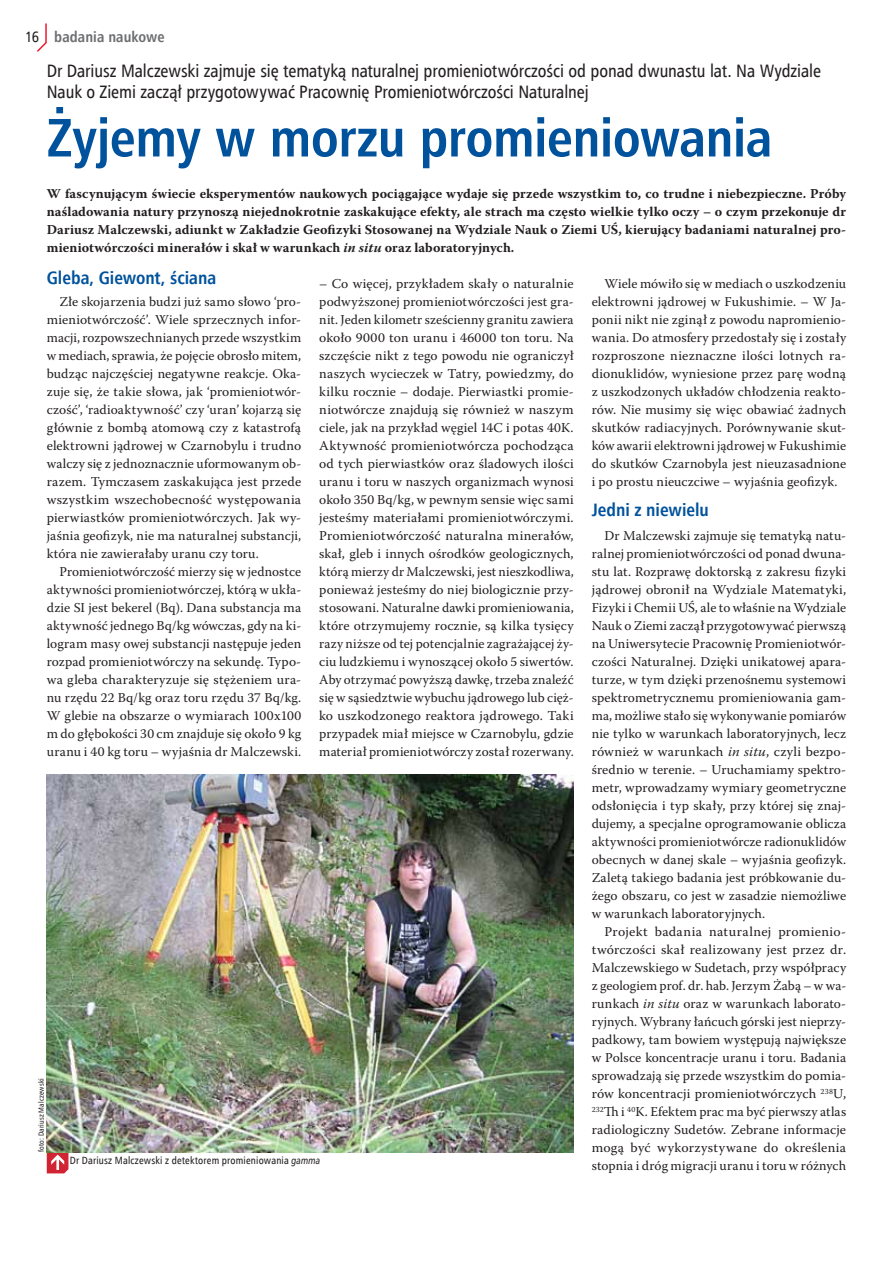
<style>
.page{position:relative;width:893px;height:1263px;background:#fff}
.page>*{position:absolute;margin:0;border:0;box-sizing:border-box;transform-origin:0 0}
.t1{font:700 54px "Humnst 777 Cn EU";letter-spacing:-.01em;color:#00529c}
.t2{font:18px/21px "Humnst 777 Cn EU";letter-spacing:-.005em;color:#231f20}
.t3{font:700 18px "Humnst 777 Cn EU";color:#00529c}
.t4{font:700 15px "Humnst 777 Cn EU";letter-spacing:.005em;color:#6d6e71}
.t5{font:15px "Humnst 777 Cn EU";color:#231f20}
.t6{font:13.5px/18px "Warnock Pro";letter-spacing:.01em;color:#231f20;text-align:justify}
.t7{font:700 13.5px/18px "Warnock Pro";letter-spacing:.01em;color:#231f20;text-align:justify}
.t8{font:10.5px "Humnst 777 Cn EU";letter-spacing:.015em;color:#231f20}
.t9{font:7.5px "Humnst 777 Cn EU";letter-spacing:.02em;color:#231f20}
.s1{font-style:italic}
.s2{font-family:"Humnst 777 EU";font-style:italic}
</style>
<div class="page">
<svg style="left:37px;top:23px;width:10px;height:29px"></svg>
<svg style="left:47px;top:1152px;width:21px;height:21px"></svg>
<img style="left:47px;top:774px;width:527px;height:378px">
<p class="t5" style="left:25px;top:28px;width:16px">16</p>
<p class="t4" style="left:54px;top:28px;width:112px">badania naukowe</p>
<h2 class="t2" style="left:47px;top:60px;width:776px">Dr Dariusz Malczewski zajmuje się tematyką naturalnej promieniotwórczości od ponad dwunastu lat. Na Wydziale<br>Nauk o Ziemi zaczął przygotowywać Pracownię Promieniotwórczości Naturalnej</h2>
<h1 class="t1" style="left:47px;top:104px;width:727px">Żyjemy w morzu promieniowania</h1>
<p class="t7" style="left:47px;top:184px;width:801px">W fascynującym świecie eksperymentów naukowych pociągające wydaje się przede wszystkim to, co trudne i niebezpieczne. Próby naśladowania natury przynoszą niejednokrotnie zaskakujące efekty, ale strach ma często wielkie tylko oczy – o czym przekonuje dr Dariusz Malczewski, adiunkt w Zakładzie Geofizyki Stosowanej na Wydziale Nauk o Ziemi UŚ, kierujący badaniami naturalnej pro&shy;mieniotwórczości minerałów i skał w warunkach <span class="s1">in situ</span> oraz laboratoryjnych.</p>
<h2 class="t3" style="left:47px;top:266px;width:171px">Gleba, Giewont, ściana</h2>
<p class="t6" style="left:47px;top:292px;width:256px;text-indent:13px">Złe skojarzenia budzi już samo słowo ‘pro&shy;mieniotwórczość’. Wiele sprzecznych infor&shy;macji, rozpowszechnianych przede wszystkim w mediach, sprawia, że pojęcie obrosło mitem, budząc najczęściej negatywne reakcje. Oka&shy;zuje się, że takie słowa, jak ‘promieniotwór&shy;czość’, ‘radioaktywność’ czy ‘uran’ kojarzą się głównie z bombą atomową czy z katastrofą elektrowni jądrowej w Czarnobylu i trudno walczy się z jednoznacznie uformowanym ob&shy;razem. Tymczasem zaskakująca jest przede wszystkim wszechobecność występowania pierwiastków promieniotwórczych. Jak wy&shy;jaśnia geofizyk, nie ma naturalnej substancji, która nie zawierałaby uranu czy toru.</p>
<p class="t6" style="left:47px;top:562px;width:256px;text-indent:13px">Promieniotwórczość mierzy się w jednostce aktywności promieniotwórczej, którą w ukła&shy;dzie SI jest bekerel (Bq). Dana substancja ma aktywność jednego Bq/kg wówczas, gdy na ki&shy;logram masy owej substancji następuje jeden rozpad promieniotwórczy na sekundę. Typo&shy;wa gleba charakteryzuje się stężeniem ura&shy;nu rzędu 22 Bq/kg oraz toru rzędu 37 Bq/kg.<br>W glebie na obszarze o wymiarach 100x100 m do głębokości 30 cm znajduje się około 9 kg uranu i 40 kg toru – wyjaśnia dr Malczewski.</p>
<p class="t6" style="left:319px;top:274px;width:256px">– Co więcej, przykładem skały o naturalnie podwyższonej promieniotwórczości jest gra&shy;nit. Jeden kilometr sześcienny granitu zawiera około 9000 ton uranu i 46000 ton toru. Na szczęście nikt z tego powodu nie ograniczył naszych wycieczek w Tatry, powiedzmy, do kilku rocznie – dodaje. Pierwiastki promie&shy;niotwórcze znajdują się również w naszym ciele, jak na przykład węgiel 14C i potas 40K.<br>Aktywność promieniotwórcza pochodząca od tych pierwiastków oraz śladowych ilości uranu i toru w naszych organizmach wynosi około 350 Bq/kg, w pewnym sensie więc sami jesteśmy materiałami promieniotwórczymi.<br>Promieniotwórczość naturalna minerałów, skał, gleb i innych ośrodków geologicznych, którą mierzy dr Malczewski, jest nieszkodliwa, ponieważ jesteśmy do niej biologicznie przy&shy;stosowani. Naturalne dawki promieniowania, które otrzymujemy rocznie, są kilka tysięcy razy niższe od tej potencjalnie zagrażającej ży&shy;ciu ludzkiemu i wynoszącej około 5 siwertów.<br>Aby otrzymać powyższą dawkę, trzeba znaleźć się w sąsiedztwie wybuchu jądrowego lub cięż&shy;ko uszkodzonego reaktora jądrowego. Taki przypadek miał miejsce w Czarnobylu, gdzie materiał promieniotwórczy został rozerwany.</p>
<p class="t6" style="left:592px;top:274px;width:256px;text-indent:13px">Wiele mówiło się w mediach o uszkodzeniu elektrowni jądrowej w Fukushimie. – W Ja&shy;ponii nikt nie zginął z powodu napromienio&shy;wania. Do atmosfery przedostały się i zostały rozproszone nieznaczne ilości lotnych ra&shy;dionuklidów, wyniesione przez parę wodną z uszkodzonych układów chłodzenia reakto&shy;rów. Nie musimy się więc obawiać żadnych skutków radiacyjnych. Porównywanie skut&shy;ków awarii elektrowni jądrowej w Fukushimie do skutków Czarnobyla jest nieuzasadnione i po prostu nieuczciwe – wyjaśnia geofizyk.</p>
<h2 class="t3" style="left:592px;top:499px;width:119px">Jedni z niewielu</h2>
<p class="t6" style="left:592px;top:526px;width:256px;text-indent:13px">Dr Malczewski zajmuje się tematyką natu&shy;ralnej promieniotwórczości od ponad dwuna&shy;stu lat. Rozprawę doktorską z zakresu fizyki jądrowej obronił na Wydziale Matematyki, Fizyki i Chemii UŚ, ale to właśnie na Wydziale Nauk o Ziemi zaczął przygotowywać pierwszą na Uniwersytecie Pracownię Promieniotwór&shy;czości Naturalnej. Dzięki unikatowej apara&shy;turze, w tym dzięki przenośnemu systemowi spektrometrycznemu promieniowania gam&shy;ma, możliwe stało się wykonywanie pomiarów nie tylko w warunkach laboratoryjnych, lecz również w warunkach <span class="s1">in situ</span>, czyli bezpo&shy;średnio w terenie. – Uruchamiamy spektro&shy;metr, wprowadzamy wymiary geometryczne odsłonięcia i typ skały, przy której się znaj&shy;dujemy, a specjalne oprogramowanie oblicza aktywności promieniotwórcze radionuklidów obecnych w danej skale – wyjaśnia geofizyk.<br>Zaletą takiego badania jest próbkowanie du&shy;żego obszaru, co jest w zasadzie niemożliwe w warunkach laboratoryjnych.</p>
<p class="t6" style="left:592px;top:922px;width:256px;text-indent:13px">Projekt badania naturalnej promienio&shy;twórczości skał realizowany jest przez dr.<br>Malczewskiego w Sudetach, przy współpracy z geologiem prof. dr. hab. Jerzym Żabą – w wa&shy;runkach <span class="s1">in situ</span> oraz w warunkach laborato&shy;ryjnych. Wybrany łańcuch górski jest nieprzy&shy;padkowy, tam bowiem występują największe w Polsce koncentracje uranu i toru. Badania sprowadzają się przede wszystkim do pomia&shy;rów koncentracji promieniotwórczych <sup>238</sup>U, <sup>232</sup>Th i <sup>40</sup>K. Efektem prac ma być pierwszy atlas radiologiczny Sudetów. Zebrane informacje mogą być wykorzystywane do określenia stopnia i dróg migracji uranu i toru w różnych</p>
<p class="t9" style="left:37px;top:1152px;width:75px;rotate:-90deg">foto: Dariusz Malczewski</p>
<p class="t8" style="left:70px;top:1154px;width:252px">Dr Dariusz Malczewski z detektorem promieniowania <span class="s2">gamma</span></p>
</div>
